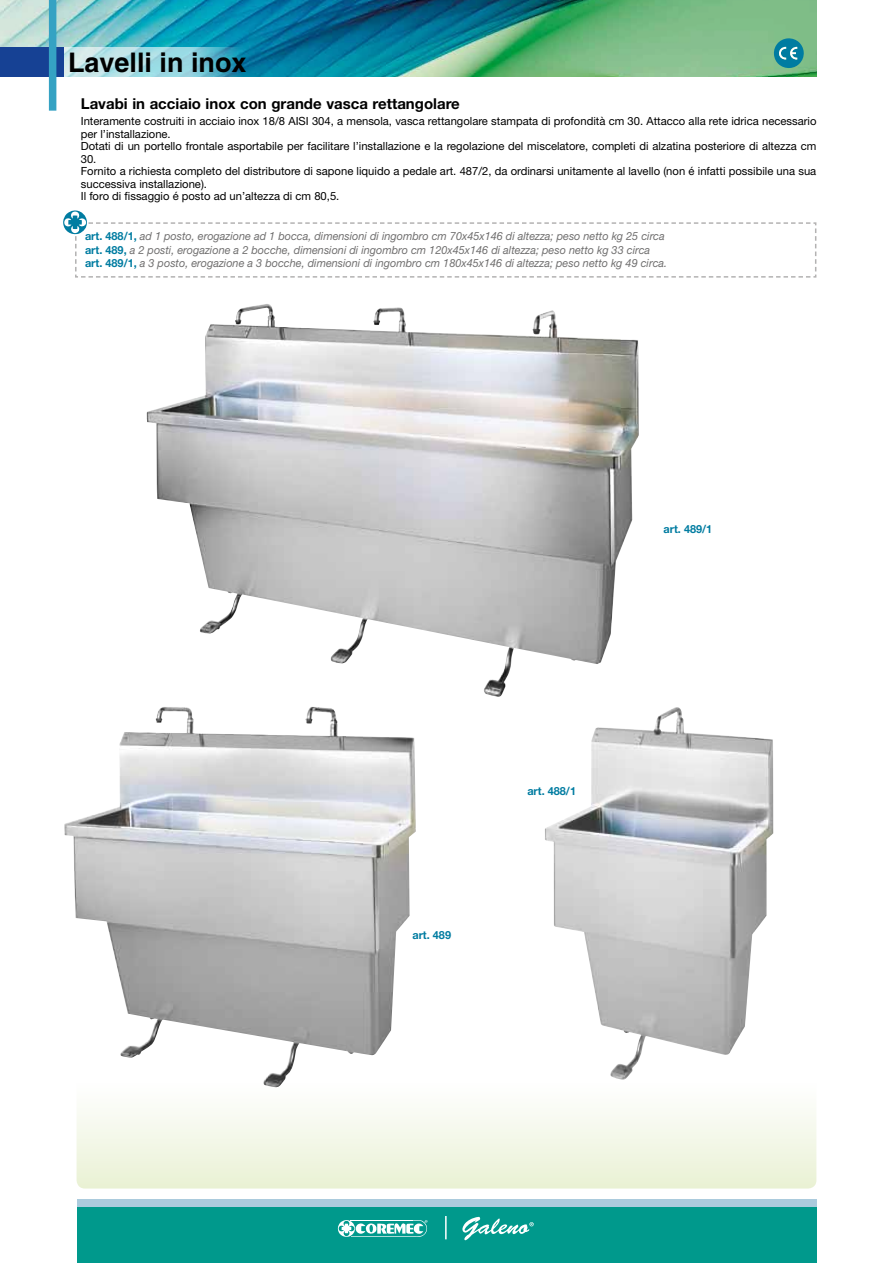
<style>
.page{position:relative;width:893px;height:1263px;background:#fff}
.page>*{position:absolute;margin:0;border:0;box-sizing:border-box;transform-origin:0 0}
.t1{font:700 27px "Helvetica";color:#000}
.t2{font:700 15px "Helvetica Neue LT Std";color:#000}
.t3{font:11.25px/12.5px "Helvetica Neue LT Std";color:#000}
.t4{font:italic 11.25px/13.5px "Helvetica Neue LT Std";color:#706f6f}
.t5{font:700 11.25px "Helvetica Neue LT Std";color:#007ca1}
.s1{font-weight:700;font-style:normal;color:#007ca1}
</style>
<div class="page">
<img style="left:0;top:0;width:816px;height:77px">
<div style="left:0;top:47px;width:64px;height:29px;background:#164194"></div>
<div style="left:77px;top:1206px;width:739px;height:57px;background:#00998c"></div>
<div style="left:77px;top:1199px;width:739px;height:7px;background:#abcbdd"></div>
<svg style="left:462px;top:1217px;width:72px;height:23px"></svg>
<svg style="left:337px;top:1220px;width:91px;height:17px"></svg>
<hr style="left:351px;top:1220px;width:62px;height:1px;background:#fff">
<hr style="left:445px;top:1216px;width:2px;height:23px;background:#fff">
<div style="left:49px;top:0;width:7px;height:111px;background:#35a2c3"></div>
<svg style="left:774px;top:38px;width:30px;height:30px"></svg>
<svg style="left:64px;top:47px;width:188px;height:29px;background:#8dccd9"></svg>
<svg style="left:77px;top:1087px;width:739px;height:101px"></svg>
<svg style="left:63px;top:210px;width:754px;height:68px"></svg>
<img style="left:64px;top:707px;width:352px;height:380px">
<img style="left:147px;top:304px;width:492px;height:393px">
<img style="left:545px;top:707px;width:228px;height:373px">
<h1 class="t1" style="left:68px;top:46px;width:180px">Lavelli in inox</h1>
<h2 class="t2" style="left:81px;top:94px;width:381px">Lavabi in acciaio inox con grande vasca rettangolare</h2>
<p class="t3" style="left:81px;top:115px;width:737px">Interamente costruiti in acciaio inox 18/8 AISI 304, a mensola, vasca rettangolare stampata di profondità cm 30. Attacco alla rete idrica necessario per l’installazione.<br>Dotati di un portello frontale asportabile per facilitare l’installazione e la regolazione del miscelatore, completi di alzatina posteriore di altezza cm 30.<br>Fornito a richiesta completo del distributore di sapone liquido a pedale art. 487/2, da ordinarsi unitamente al lavello (non é infatti possibile una sua successiva installazione).<br>Il foro di fissaggio é posto ad un’altezza di cm 80,5.</p>
<p class="t4" style="left:85px;top:229px;width:584px"><span class="s1">art. 488/1,</span> ad 1 posto, erogazione ad 1 bocca, dimensioni di ingombro cm 70x45x146 di altezza; peso netto kg 25 circa <span class="s1">art. 489,</span> a 2 posti, erogazione a 2 bocche, dimensioni di ingombro cm 120x45x146 di altezza; peso netto kg 33 circa <span class="s1">art. 489/1,</span> a 3 posto, erogazione a 3 bocche, dimensioni di ingombro cm 180x45x146 di altezza; peso netto kg 49 circa.</p>
<p class="t5" style="left:664px;top:522px;width:50px">art. 489/1</p>
<p class="t5" style="left:412px;top:928px;width:40px">art. 489</p>
<p class="t5" style="left:527px;top:784px;width:50px">art. 488/1</p>
</div>
